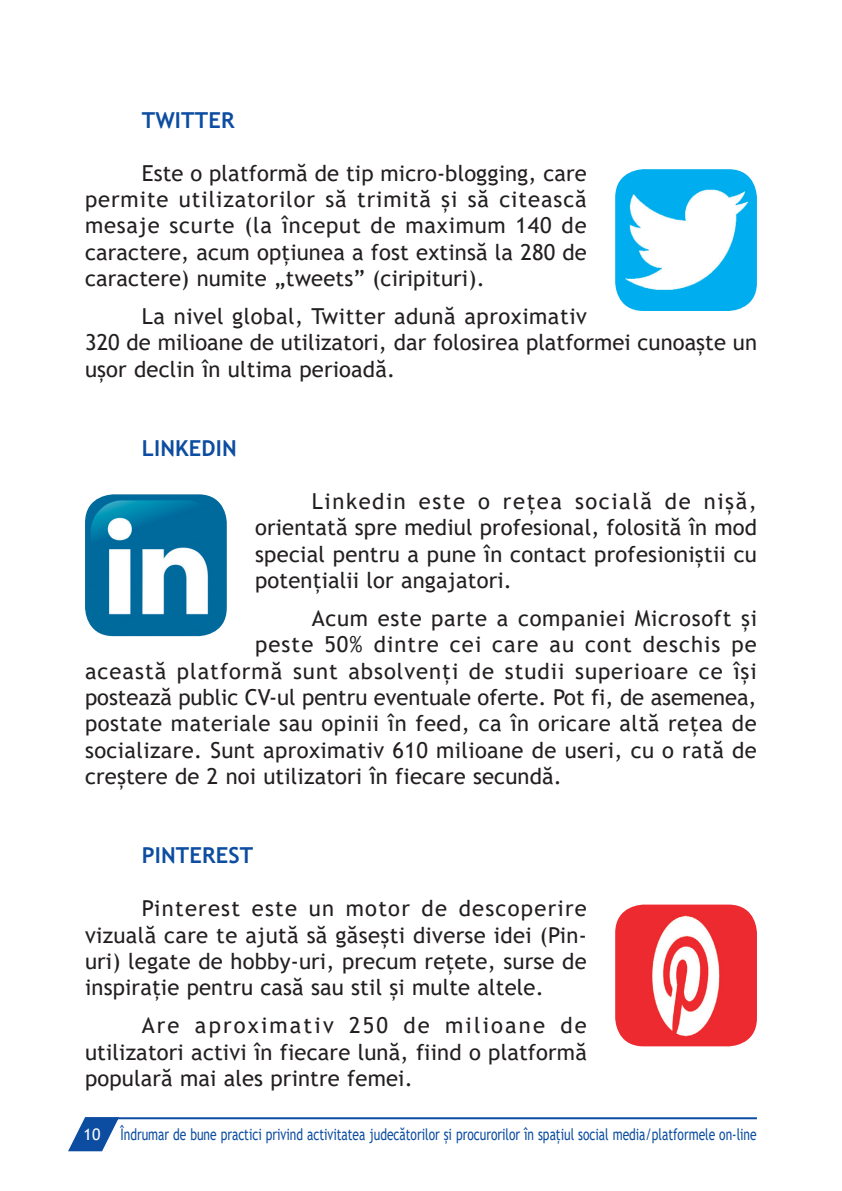
<style>
.page{position:relative;width:842px;height:1191px;background:#fff}
.page>*{position:absolute;margin:0;border:0;box-sizing:border-box;transform-origin:0 0}
.t1{font:22px/26.4px "Trebuchet MS";letter-spacing:.01em;color:#231f20;text-align:justify}
.t2{font:22px "Trebuchet MS";letter-spacing:.045em;color:#231f20}
.t3{font:22px "Trebuchet MS";letter-spacing:.05em;color:#231f20}
.t4{font:22px "Trebuchet MS";letter-spacing:.035em;color:#231f20}
.t5{font:700 22px "Trebuchet MS";letter-spacing:.005em;color:#0d4da1}
.t6{font:16px "Trebuchet MS";color:#0d4da1;scale:.75 1}
.s1{color:#fff}
</style>
<div class="page">
<img style="left:85px;top:494px;width:142px;height:142px">
<img style="left:615px;top:904px;width:142px;height:142px">
<img style="left:615px;top:169px;width:142px;height:142px">
<svg style="left:68px;top:1117px;width:53px;height:35px"></svg>
<hr style="left:85px;top:1117px;width:672px;height:2px;background:#0d4da1">
<p class="t5" style="left:142px;top:106px;width:94px">TWITTER</p>
<p class="t1" style="left:85px;top:159px;width:503px;text-indent:57px">Este o platformă de tip micro-blogging, care permite utilizatorilor să trimită și să citească mesaje scurte (la început de maximum 140 de caractere, acum opțiunea a fost extinsă la 280 de caractere) numite „tweets” (ciripituri).</p>
<p class="t1" style="left:85px;top:303px;width:673px;text-align:left;text-indent:57px">La nivel global, Twitter adună aproximativ<br>320 de milioane de utilizatori, dar folosirea platformei cunoaște un ușor declin în ultima perioadă.</p>
<p class="t5" style="left:142px;top:434px;width:97px">LINKEDIN</p>
<p class="t1" style="left:255px;top:487px;width:503px;text-indent:57px">Linkedin este o rețea socială de nișă, orientată spre mediul profesional, folosită în mod special pentru a pune în contact profesioniștii cu potențialii lor angajatori.</p>
<p class="t4" style="left:312px;top:604px;width:447px">Acum este parte a companiei Microsoft și</p>
<p class="t3" style="left:255px;top:630px;width:503px">peste 50% dintre cei care au cont deschis pe</p>
<p class="t2" style="left:85px;top:657px;width:673px">această platformă sunt absolvenți de studii superioare ce își</p>
<p class="t1" style="left:85px;top:684px;width:673px">postează public CV-ul pentru eventuale oferte. Pot fi, de asemenea,</p>
<p class="t1" style="left:85px;top:710px;width:673px">postate materiale sau opinii în feed, ca în oricare altă rețea de</p>
<p class="t1" style="left:85px;top:736px;width:673px">socializare. Sunt aproximativ 610 milioane de useri, cu o rată de</p>
<p class="t1" style="left:85px;top:763px;width:478px">creștere de 2 noi utilizatori în fiecare secundă.</p>
<p class="t5" style="left:142px;top:842px;width:113px">PINTEREST</p>
<p class="t1" style="left:85px;top:895px;width:503px;text-indent:57px">Pinterest este un motor de descoperire vizuală care te ajută să găsești diverse idei (Pin&shy;uri) legate de hobby-uri, precum rețete, surse de inspirație pentru casă sau stil și multe altele.</p>
<p class="t1" style="left:85px;top:1012px;width:503px;text-indent:57px">Are aproximativ 250 de milioane de utilizatori activi în fiecare lună, fiind o platformă populară mai ales printre femei.</p>
<p class="t6" style="left:84px;top:1124px;width:899px"><span class="s1">10</span> Îndrumar de bune practici privind activitatea judecătorilor și procurorilor în spațiul social media/platformele on-line</p>
</div>
